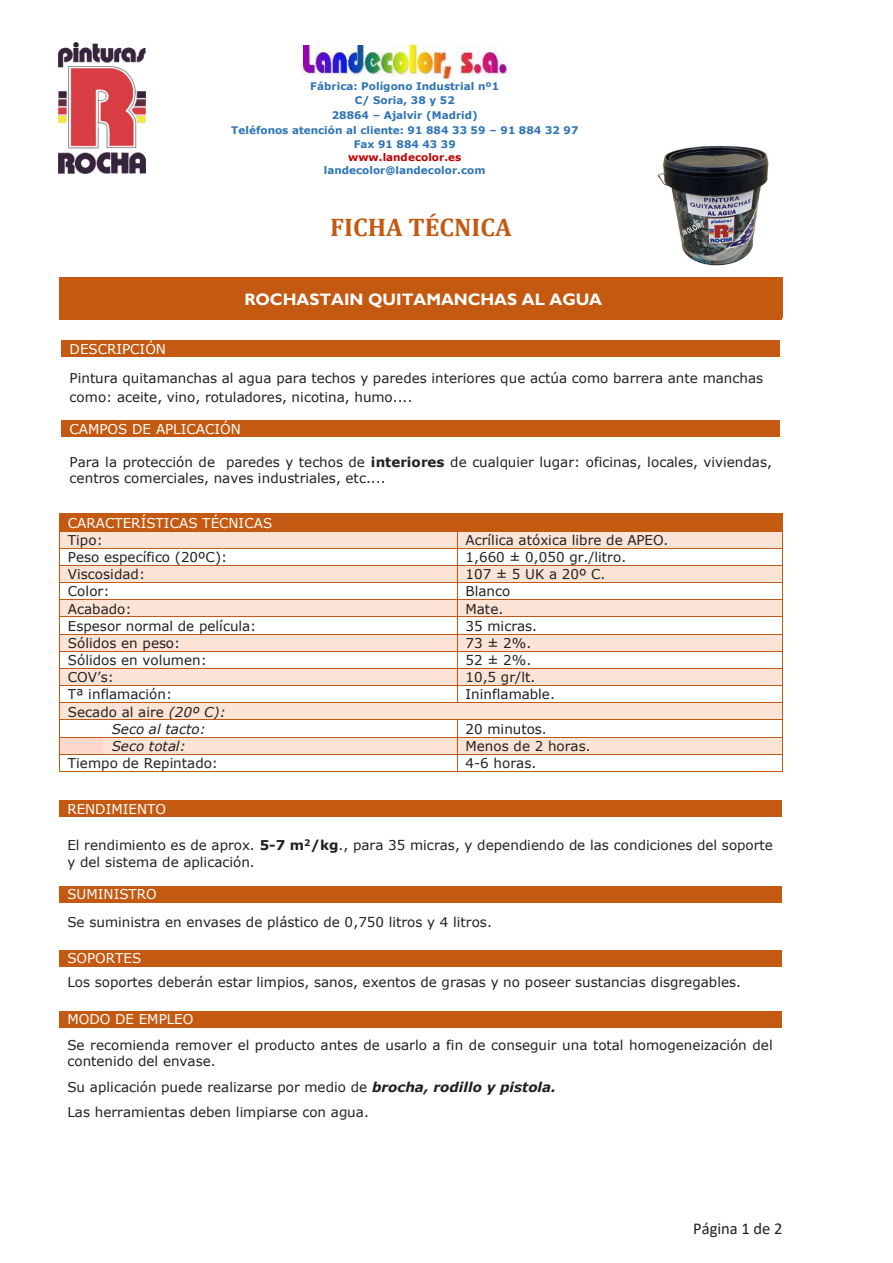
<style>
.page{position:relative;width:893px;height:1263px;background:#fff}
.page>*{position:absolute;margin:0;border:0;box-sizing:border-box;transform-origin:0 0}
.t1{font:700 25.5px "Cambria";color:#c45911}
.t2{font:700 16.5px "Gill Sans";color:#fff}
.t3{font:16.5px "Calibri";color:#231f20}
.t4{font:13.5px/16.4px "Verdana";color:#231f20}
.t5{font:13.5px/17.1px "Verdana";color:#fff}
.t6{font:italic 13.5px/17.2px "Verdana";color:#231f20}
.t7{font:700 10.5px/14.7px "Verdana";letter-spacing:.005em;color:#2e74b5;text-align:center}
.s1{color:#c00000}
.s2{color:#fff}
.s3{font-weight:700}
.s4{color:#231f20}
.s5{font-style:normal}
.s6{font-weight:700;font-style:italic}
</style>
<div class="page">
<img style="left:304px;top:45px;width:202px;height:34px">
<img style="left:58px;top:43px;width:88px;height:131px">
<div style="left:63px;top:282px;width:715px;height:34px;background:#c45911"></div>
<svg style="left:59px;top:278px;width:4px;height:4px"></svg>
<hr style="left:63px;top:278px;width:715px;height:1px;background:#c45911">
<hr style="left:63px;top:279px;width:715px;height:3px;background:#c45911">
<svg style="left:778px;top:278px;width:4px;height:4px"></svg>
<hr style="left:61px;top:282px;width:2px;height:34px;background:#c45911">
<hr style="left:59px;top:282px;width:2px;height:34px;background:#c45911">
<hr style="left:780px;top:282px;width:2px;height:34px;background:#c45911">
<hr style="left:778px;top:282px;width:1px;height:34px;background:#c45911">
<svg style="left:59px;top:316px;width:8px;height:4px"></svg>
<hr style="left:67px;top:316px;width:711px;height:1px;background:#c45911">
<hr style="left:67px;top:318px;width:711px;height:2px;background:#c45911">
<svg style="left:778px;top:316px;width:4px;height:4px"></svg>
<div style="left:61px;top:340px;width:719px;height:17px;background:#c45911"></div>
<div style="left:61px;top:420px;width:719px;height:17px;background:#c45911"></div>
<div style="left:60px;top:514px;width:397px;height:17px;background:#c45911"></div>
<div style="left:458px;top:514px;width:324px;height:17px;background:#c45911"></div>
<div style="left:60px;top:531px;width:397px;height:17px;background:#fbe4d5"></div>
<div style="left:458px;top:531px;width:324px;height:17px;background:#fbe4d5"></div>
<hr style="left:60px;top:531px;width:397px;height:1px;background:#c45911">
<hr style="left:458px;top:531px;width:324px;height:1px;background:#c45911">
<hr style="left:60px;top:548px;width:397px;height:1px;background:#c45911">
<hr style="left:458px;top:548px;width:324px;height:1px;background:#c45911">
<div style="left:60px;top:566px;width:397px;height:16px;background:#fbe4d5"></div>
<div style="left:458px;top:566px;width:324px;height:16px;background:#fbe4d5"></div>
<hr style="left:60px;top:565px;width:397px;height:1px;background:#c45911">
<hr style="left:458px;top:565px;width:324px;height:1px;background:#c45911">
<hr style="left:60px;top:582px;width:397px;height:1px;background:#c45911">
<hr style="left:458px;top:582px;width:324px;height:1px;background:#c45911">
<div style="left:60px;top:600px;width:397px;height:16px;background:#fbe4d5"></div>
<div style="left:458px;top:600px;width:324px;height:16px;background:#fbe4d5"></div>
<hr style="left:60px;top:599px;width:397px;height:1px;background:#c45911">
<hr style="left:458px;top:599px;width:324px;height:1px;background:#c45911">
<hr style="left:60px;top:616px;width:397px;height:1px;background:#c45911">
<hr style="left:458px;top:616px;width:324px;height:1px;background:#c45911">
<div style="left:60px;top:634px;width:397px;height:17px;background:#fbe4d5"></div>
<div style="left:458px;top:634px;width:324px;height:17px;background:#fbe4d5"></div>
<hr style="left:60px;top:634px;width:397px;height:1px;background:#c45911">
<hr style="left:458px;top:634px;width:324px;height:1px;background:#c45911">
<hr style="left:60px;top:651px;width:397px;height:1px;background:#c45911">
<hr style="left:458px;top:651px;width:324px;height:1px;background:#c45911">
<div style="left:60px;top:669px;width:397px;height:16px;background:#fbe4d5"></div>
<div style="left:458px;top:669px;width:324px;height:16px;background:#fbe4d5"></div>
<hr style="left:60px;top:668px;width:397px;height:1px;background:#c45911">
<hr style="left:458px;top:668px;width:324px;height:1px;background:#c45911">
<hr style="left:60px;top:685px;width:397px;height:1px;background:#c45911">
<hr style="left:458px;top:685px;width:324px;height:1px;background:#c45911">
<div style="left:60px;top:703px;width:722px;height:16px;background:#fbe4d5"></div>
<hr style="left:60px;top:702px;width:397px;height:1px;background:#c45911">
<svg style="left:457px;top:514px;width:1px;height:189px"></svg>
<hr style="left:458px;top:702px;width:324px;height:1px;background:#c45911">
<hr style="left:60px;top:719px;width:44px;height:1px;background:#c45911">
<hr style="left:104px;top:719px;width:353px;height:1px;background:#c45911">
<hr style="left:458px;top:719px;width:324px;height:1px;background:#c45911">
<div style="left:60px;top:737px;width:44px;height:17px;background:#ffd7cc"></div>
<div style="left:104px;top:737px;width:353px;height:17px;background:#fbe4d5"></div>
<div style="left:458px;top:737px;width:324px;height:17px;background:#fbe4d5"></div>
<hr style="left:60px;top:737px;width:44px;height:1px;background:#c45911">
<hr style="left:104px;top:737px;width:353px;height:1px;background:#c45911">
<hr style="left:458px;top:737px;width:324px;height:1px;background:#c45911">
<hr style="left:60px;top:754px;width:44px;height:1px;background:#c45911">
<hr style="left:104px;top:754px;width:353px;height:1px;background:#c45911">
<hr style="left:458px;top:754px;width:324px;height:1px;background:#c45911">
<svg style="left:59px;top:514px;width:1px;height:258px"></svg>
<hr style="left:60px;top:771px;width:397px;height:1px;background:#c45911">
<svg style="left:457px;top:719px;width:1px;height:53px"></svg>
<hr style="left:458px;top:771px;width:324px;height:1px;background:#c45911">
<svg style="left:782px;top:514px;width:1px;height:258px"></svg>
<div style="left:59px;top:800px;width:723px;height:16px;background:#c45911"></div>
<div style="left:59px;top:886px;width:723px;height:16px;background:#c45911"></div>
<div style="left:59px;top:950px;width:723px;height:16px;background:#c45911"></div>
<div style="left:59px;top:1011px;width:723px;height:16px;background:#c45911"></div>
<img style="left:657px;top:146px;width:112px;height:120px">
<p class="t7" style="left:231px;top:78px;width:349px">Fábrica: Polígono Industrial nº1<br>C/ Soria, 38 y 52<br>28864 – Ajalvir (Madrid)<br>Teléfonos atención al cliente: 91 884 33 59 – 91 884 32 97<br>Fax 91 884 43 39</p>
<p class="t7" style="left:324px;top:151px;width:163px;line-height:12.8px"><span class="s1">www.landecolor.es </span>landecolor@landecolor.com</p>
<p class="t1" style="left:330px;top:209px;width:183px">FICHA TÉCNICA</p>
<p class="t2" style="left:244px;top:289px;width:359px">ROCHASTAIN QUITAMANCHAS AL AGUA</p>
<p class="t4" style="left:70px;top:334px;width:695px;line-height:29px"><span class="s2">DESCRIPCIÓN<br></span>Pintura quitamanchas al agua para techos y paredes interiores que actúa como barrera ante manchas</p>
<p class="t4" style="left:70px;top:389px;width:344px">como: aceite, vino, rotuladores, nicotina, humo....</p>
<p class="t5" style="left:70px;top:420px;width:173px">CAMPOS DE APLICACIÓN</p>
<p class="t4" style="left:70px;top:453px;width:704px">Para la protección de paredes y techos de <span class="s3">interiores</span> de cualquier lugar: oficinas, locales, viviendas, centros comerciales, naves industriales, etc....</p>
<p class="t5" style="left:68px;top:514px;width:206px">CARACTERÍSTICAS TÉCNICAS<br><span class="s4">Tipo:</span></p>
<p class="t4" style="left:465px;top:532px;width:204px">Acrílica atóxica libre de APEO.</p>
<p class="t4" style="left:68px;top:549px;width:161px">Peso específico (20ºC):</p>
<p class="t4" style="left:465px;top:549px;width:162px">1,660 ± 0,050 gr./litro.</p>
<p class="t4" style="left:68px;top:566px;width:79px">Viscosidad:</p>
<p class="t4" style="left:465px;top:566px;width:141px">107 ± 5 UK a 20º C.</p>
<p class="t4" style="left:68px;top:583px;width:43px">Color:</p>
<p class="t4" style="left:465px;top:583px;width:46px">Blanco</p>
<p class="t4" style="left:68px;top:600px;width:65px">Acabado:</p>
<p class="t4" style="left:465px;top:600px;width:39px">Mate.</p>
<p class="t4" style="left:68px;top:617px;width:190px">Espesor normal de película:</p>
<p class="t4" style="left:465px;top:617px;width:73px">35 micras.</p>
<p class="t4" style="left:68px;top:635px;width:114px">Sólidos en peso:</p>
<p class="t4" style="left:465px;top:635px;width:67px">73 ± 2%.</p>
<p class="t4" style="left:68px;top:652px;width:140px">Sólidos en volumen:</p>
<p class="t4" style="left:465px;top:652px;width:67px">52 ± 2%.</p>
<p class="t4" style="left:68px;top:669px;width:47px">COV’s:</p>
<p class="t4" style="left:465px;top:669px;width:71px">10,5 gr/lt.</p>
<p class="t4" style="left:68px;top:686px;width:106px">Tª inflamación:</p>
<p class="t4" style="left:465px;top:686px;width:91px">Ininflamable.</p>
<p class="t6" style="left:112px;top:703px;width:116px;text-indent:-44px"><span class="s5">Secado al aire</span> (20º C):<br>Seco al tacto:</p>
<p class="t4" style="left:465px;top:720px;width:83px">20 minutos.</p>
<p class="t6" style="left:112px;top:737px;width:76px">Seco total:</p>
<p class="t4" style="left:465px;top:738px;width:127px">Menos de 2 horas.</p>
<p class="t4" style="left:68px;top:755px;width:152px">Tiempo de Repintado:</p>
<p class="t4" style="left:465px;top:755px;width:72px">4-6 horas.</p>
<p class="t5" style="left:67px;top:800px;width:100px">RENDIMIENTO</p>
<p class="t4" style="left:67px;top:837px;width:707px">El rendimiento es de aprox. <span class="s3">5-7 m</span><sup>2</sup><span class="s3">/kg</span>., para 35 micras, y dependiendo de las condiciones del soporte y del sistema de aplicación.</p>
<p class="t4" style="left:67px;top:881px;width:426px;line-height:27.3px"><span class="s2">SUMINISTRO<br></span>Se suministra en envases de plástico de 0,750 litros y 4 litros.</p>
<p class="t4" style="left:67px;top:946px;width:675px;line-height:23.5px"><span class="s2">SOPORTES<br></span>Los soportes deberán estar limpios, sanos, exentos de grasas y no poseer sustancias disgregables.</p>
<p class="t4" style="left:67px;top:1007px;width:707px;line-height:25.3px"><span class="s2">MODO DE EMPLEO<br></span>Se recomienda remover el producto antes de usarlo a fin de conseguir una total homogeneización del</p>
<p class="t4" style="left:67px;top:1048px;width:490px;line-height:25.5px">contenido del envase.<br>Su aplicación puede realizarse por medio de <span class="s6">brocha, rodillo y pistola.<br></span>Las herramientas deben limpiarse con agua.</p>
<p class="t3" style="left:693px;top:1217px;width:91px">Página 1 de 2</p>
</div>
